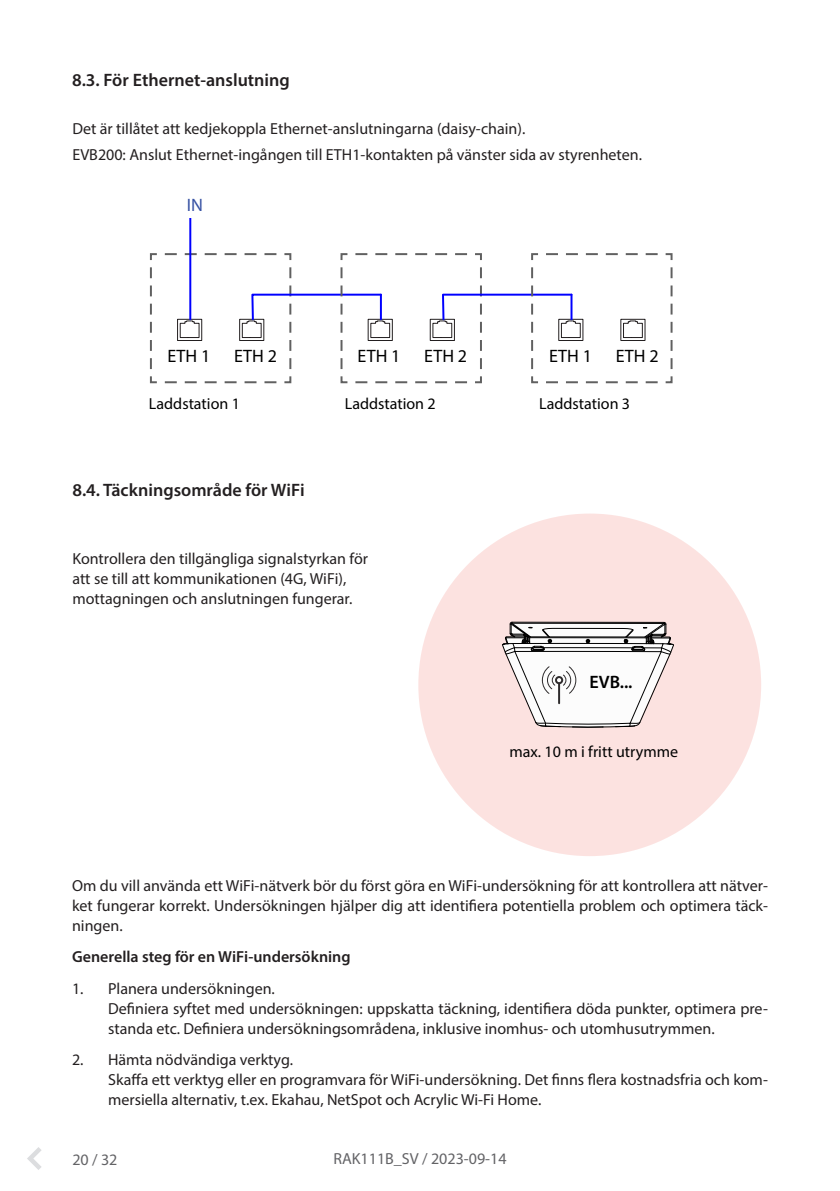
<style>
.page{position:relative;width:840px;height:1191px;background:#fff}
.page>*{position:absolute;margin:0;border:0;box-sizing:border-box;transform-origin:0 0}
.Heading_3{font:600 18px "Myriad Pro";color:#231f20}
.Body_text{font:18px "Myriad Pro";letter-spacing:.01em;color:#000}
.Body_text-2{font:600 18px "Myriad Pro";color:#000}
.Body_text-3{font:18px "Myriad Pro";color:#3651a3}
.Body_text-4{font:16px/20px "Myriad Pro";color:#231f20}
.Body_text-5{font:16px "Myriad Pro";color:#000}
.Body_text-6{font:600 16px "Myriad Pro";color:#231f20}
.t1{font:16px "Myriad Pro";color:#636366}
</style>
<div class="page">
<svg style="left:27px;top:1147px;width:15px;height:23px"></svg>
<hr style="left:189px;top:218px;width:2px;height:101px;background:#00f">
<svg style="left:149px;top:252px;width:524px;height:132px"></svg>
<hr style="left:570px;top:295px;width:2px;height:24px;background:#00f">
<div style="left:418px;top:513px;width:342px;height:343px;background:#fce2e0;border-radius:50%"></div>
<svg style="left:502px;top:621px;width:172px;height:106px"></svg>
<p class="Heading_3" style="left:72px;top:68px;width:219px">8.3. För Ethernet-anslutning</p>
<p class="Body_text-4" style="left:72px;top:118px;width:454px">Det är tillåtet att kedjekoppla Ethernet-anslutningarna (daisy-chain).</p>
<p class="Body_text-4" style="left:72px;top:144px;width:571px">EVB200: Anslut Ethernet-ingången till ETH1-kontakten på vänster sida av styrenheten.</p>
<p class="Body_text-3" style="left:187px;top:193px;width:18px">IN</p>
<p class="Body_text" style="left:167px;top:345px;width:44px">ETH 1</p>
<p class="Body_text" style="left:234px;top:345px;width:44px">ETH 2</p>
<p class="Body_text" style="left:357px;top:345px;width:44px">ETH 1</p>
<p class="Body_text" style="left:424px;top:345px;width:44px">ETH 2</p>
<p class="Body_text" style="left:549px;top:345px;width:44px">ETH 1</p>
<p class="Body_text" style="left:615px;top:345px;width:44px">ETH 2</p>
<p class="Body_text-5" style="left:149px;top:394px;width:92px">Laddstation 1</p>
<p class="Body_text-5" style="left:344px;top:394px;width:92px">Laddstation 2</p>
<p class="Body_text-5" style="left:539px;top:394px;width:92px">Laddstation 3</p>
<p class="Heading_3" style="left:72px;top:478px;width:234px">8.4. Täckningsområde för WiFi</p>
<p class="Body_text-4" style="left:72px;top:548px;width:297px">Kontrollera den tillgängliga signalstyrkan för att se till att kommunikationen (4G, WiFi), mottagningen och anslutningen fungerar.</p>
<p class="Body_text-2" style="left:589px;top:670px;width:45px">EVB...</p>
<p class="Body_text-5" style="left:509px;top:741px;width:170px">max. 10 m i fritt utrymme</p>
<p class="Body_text-4" style="left:72px;top:875px;width:697px;text-align:justify">Om du vill använda ett WiFi-nätverk bör du först göra en WiFi-undersökning för att kontrollera att nätver&shy;ket fungerar korrekt. Undersökningen hjälper dig att identifiera potentiella problem och optimera täck&shy;ningen.</p>
<p class="Body_text-6" style="left:72px;top:947px;width:280px">Generella steg för en WiFi-undersökning</p>
<p class="Body_text-4" style="left:72px;top:978px;width:204px">1. Planera undersökningen.</p>
<p class="Body_text-4" style="left:108px;top:998px;width:661px">Definiera syftet med undersökningen: uppskatta täckning, identifiera döda punkter, optimera pre&shy;standa etc. Definiera undersökningsområdena, inklusive inomhus- och utomhusutrymmen.</p>
<p class="Body_text-4" style="left:72px;top:1049px;width:222px">2. Hämta nödvändiga verktyg.</p>
<p class="Body_text-4" style="left:108px;top:1069px;width:661px">Skaffa ett verktyg eller en programvara för WiFi-undersökning. Det finns flera kostnadsfria och kom&shy;mersiella alternativ, t.ex. Ekahau, NetSpot och Acrylic Wi-Fi Home.</p>
<p class="t1" style="left:72px;top:1149px;width:47px">20 / 32</p>
<p class="t1" style="left:333px;top:1148px;width:175px">RAK111B_SV / 2023-09-14</p>
</div>
